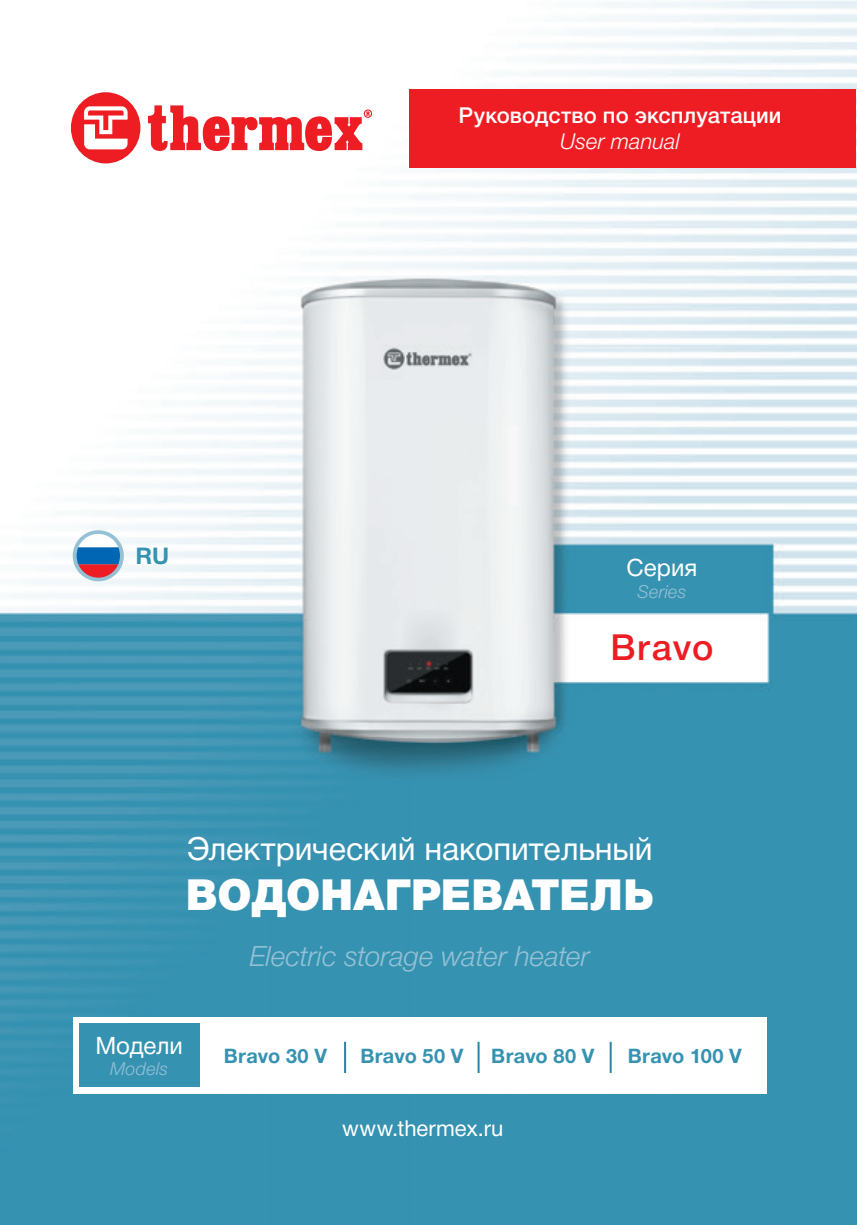
<style>
.page{position:relative;width:857px;height:1225px;background:#fff}
.page>*{position:absolute;margin:0;border:0;box-sizing:border-box;transform-origin:0 0}
.t1{font:900 43px "Helvetica Neue Cyr";color:#fff}
.t2{font:500 36px "Helvetica Neue Cyr";letter-spacing:.035em;color:#ee1d23}
.t3{font:32px "Helvetica Neue Cyr";letter-spacing:-.005em;color:#fff}
.t4{font:italic 300 28px "Helvetica Neue Cyr";letter-spacing:-.005em;color:#95c1d6}
.t5{font:24px "Helvetica Neue Cyr";letter-spacing:-.005em;color:#fff}
.t6{font:700 23px "Helvetica Neue Cyr";color:#3592b1}
.t7{font:500 22px "Helvetica Neue Cyr";letter-spacing:.005em;color:#fff}
.t8{font:22px "Helvetica Neue Cyr";letter-spacing:.01em;color:#fff}
.t9{font:italic 300 22px "Helvetica Neue Cyr";color:#fff}
.t10{font:700 20px "Helvetica Neue Cyr";letter-spacing:.015em;color:#3592b1}
.t11{font:italic 300 18px "Helvetica Neue Cyr";letter-spacing:.01em;color:#95c1d6}
</style>
<div class="page">
<img style="left:0;top:0;width:856px;height:1225px">
<div style="left:73px;top:1017px;width:693px;height:76px;background:#fff"></div>
<div style="left:79px;top:1023px;width:120px;height:64px;background:#3592b1"></div>
<div style="left:409px;top:89px;width:446px;height:78px;background:#ee1d23"></div>
<svg style="left:67px;top:526px;width:63px;height:59px"></svg>
<svg style="left:71px;top:92px;width:69px;height:71px"></svg>
<svg style="left:148px;top:105px;width:224px;height:46px"></svg>
<hr style="left:344px;top:1041px;width:2px;height:32px;background:#2b85a2">
<hr style="left:477px;top:1041px;width:2px;height:32px;background:#2b85a2">
<hr style="left:609px;top:1041px;width:2px;height:32px;background:#2b85a2">
<p class="t7" style="left:458px;top:103px;width:324px">Руководство по эксплуатации</p>
<p class="t9" style="left:560px;top:129px;width:121px">User manual</p>
<p class="t6" style="left:135px;top:543px;width:35px">RU</p>
<p class="t5" style="left:626px;top:555px;width:72px">Серия</p>
<p class="t11" style="left:637px;top:581px;width:50px">Series</p>
<h2 class="t2" style="left:610px;top:627px;width:104px">Bravo</h2>
<h3 class="t3" style="left:187px;top:831px;width:467px">Электрический накопительный</h3>
<h1 class="t1" style="left:186px;top:871px;width:469px">ВОДОНАГРЕВАТЕЛЬ</h1>
<h3 class="t4" style="left:250px;top:940px;width:341px">Electric storage water heater</h3>
<p class="t5" style="left:95px;top:1032px;width:89px">Модели</p>
<p class="t11" style="left:110px;top:1059px;width:59px">Models</p>
<p class="t10" style="left:224px;top:1044px;width:105px">Bravo 30 V</p>
<p class="t10" style="left:360px;top:1044px;width:104px">Bravo 50 V</p>
<p class="t10" style="left:491px;top:1044px;width:105px">Bravo 80 V</p>
<p class="t10" style="left:627px;top:1044px;width:115px">Bravo 100 V</p>
<p class="t8" style="left:342px;top:1116px;width:163px">www.thermex.ru</p>
</div>
